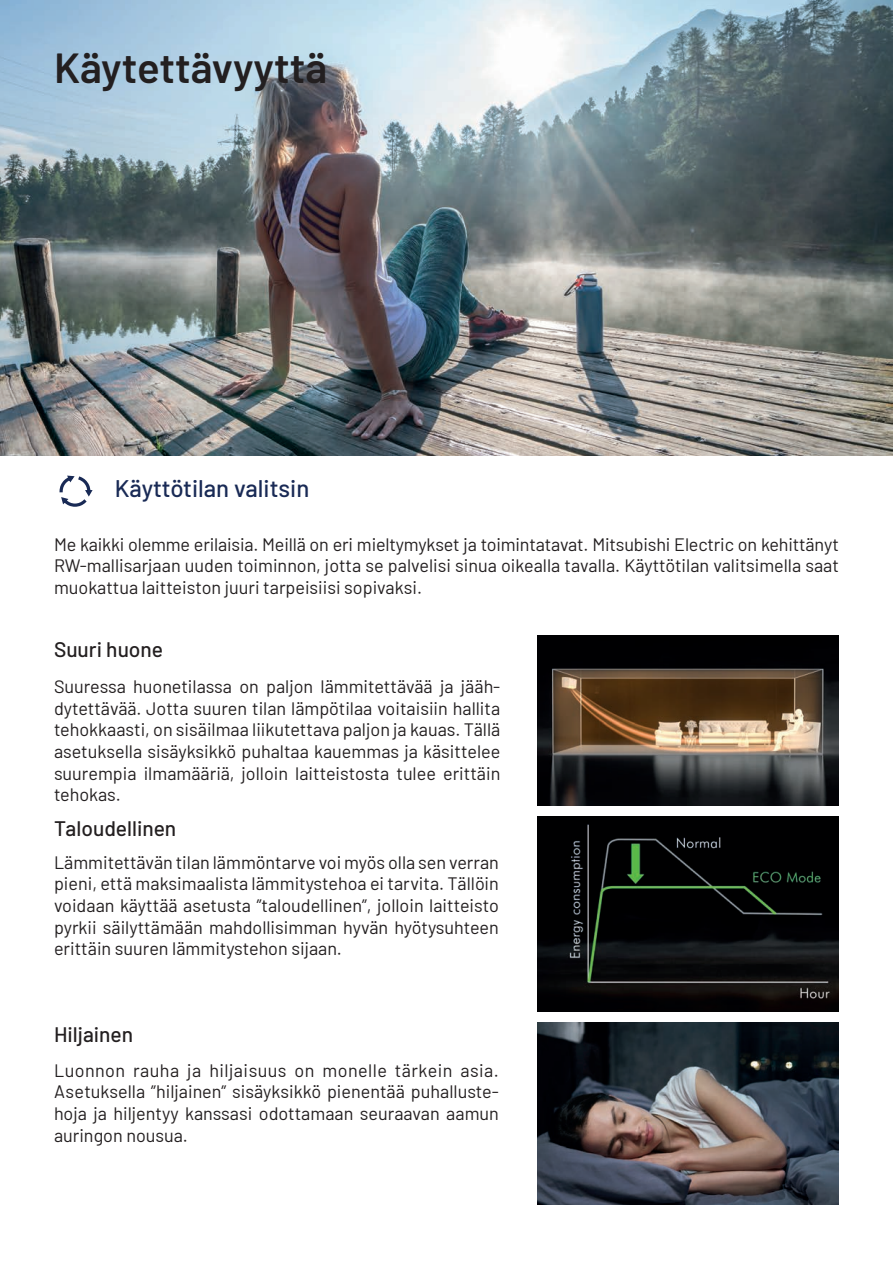
<style>
.page{position:relative;width:893px;height:1263px;background:#fff}
.page>*{position:absolute;margin:0;border:0;box-sizing:border-box;transform-origin:0 0}
.t1{font:600 42px "Barlow";color:#231f20}
.t2{font:500 24px "Barlow";color:#192a55}
.t3{font:500 21px "Barlow";color:#231f20}
.t4{font:18px/21.6px "Barlow";color:#231f20;text-align:justify}
</style>
<div class="page">
<img style="left:0;top:0;width:892px;height:455px">
<img style="left:538px;top:1023px;width:301px;height:181px">
<img style="left:538px;top:816px;width:301px;height:195px">
<img style="left:538px;top:636px;width:301px;height:169px">
<svg style="left:59px;top:475px;width:34px;height:32px"></svg>
<h1 class="t1" style="left:54px;top:37px;width:275px">Käytettävyyttä</h1>
<h2 class="t2" style="left:115px;top:471px;width:196px">Käyttötilan valitsin</h2>
<p class="t4" style="left:54px;top:532px;width:786px">Me kaikki olemme erilaisia. Meillä on eri mieltymykset ja toimintatavat. Mitsubishi Electric on kehittänyt RW-mallisarjaan uuden toiminnon, jotta se palvelisi sinua oikealla tavalla. Käyttötilan valitsimella saat muokattua laitteiston juuri tarpeisiisi sopivaksi.</p>
<p class="t3" style="left:54px;top:634px;width:111px">Suuri huone</p>
<p class="t4" style="left:54px;top:674px;width:448px">Suuressa huonetilassa on paljon lämmitettävää ja jääh&shy;dytettävää. Jotta suuren tilan lämpötilaa voitaisiin hallita tehokkaasti, on sisäilmaa liikutettava paljon ja kauas. Tällä asetuksella sisäyksikkö puhaltaa kauemmas ja käsittelee suurempia ilmamääriä, jolloin laitteistosta tulee erittäin tehokas.</p>
<p class="t3" style="left:54px;top:813px;width:124px">Taloudellinen</p>
<p class="t4" style="left:54px;top:850px;width:446px">Lämmitettävän tilan lämmöntarve voi myös olla sen verran pieni, että maksimaalista lämmitystehoa ei tarvita. Tällöin voidaan käyttää asetusta ”taloudellinen”, jolloin laitteisto pyrkii säilyttämään mahdollisimman hyvän hyötysuhteen erittäin suuren lämmitystehon sijaan.</p>
<p class="t3" style="left:54px;top:1019px;width:81px">Hiljainen</p>
<p class="t4" style="left:54px;top:1058px;width:446px">Luonnon rauha ja hiljaisuus on monelle tärkein asia.<br>Asetuksella ”hiljainen” sisäyksikkö pienentää puhalluste&shy;hoja ja hiljentyy kanssasi odottamaan seuraavan aamun auringon nousua.</p>
</div>
